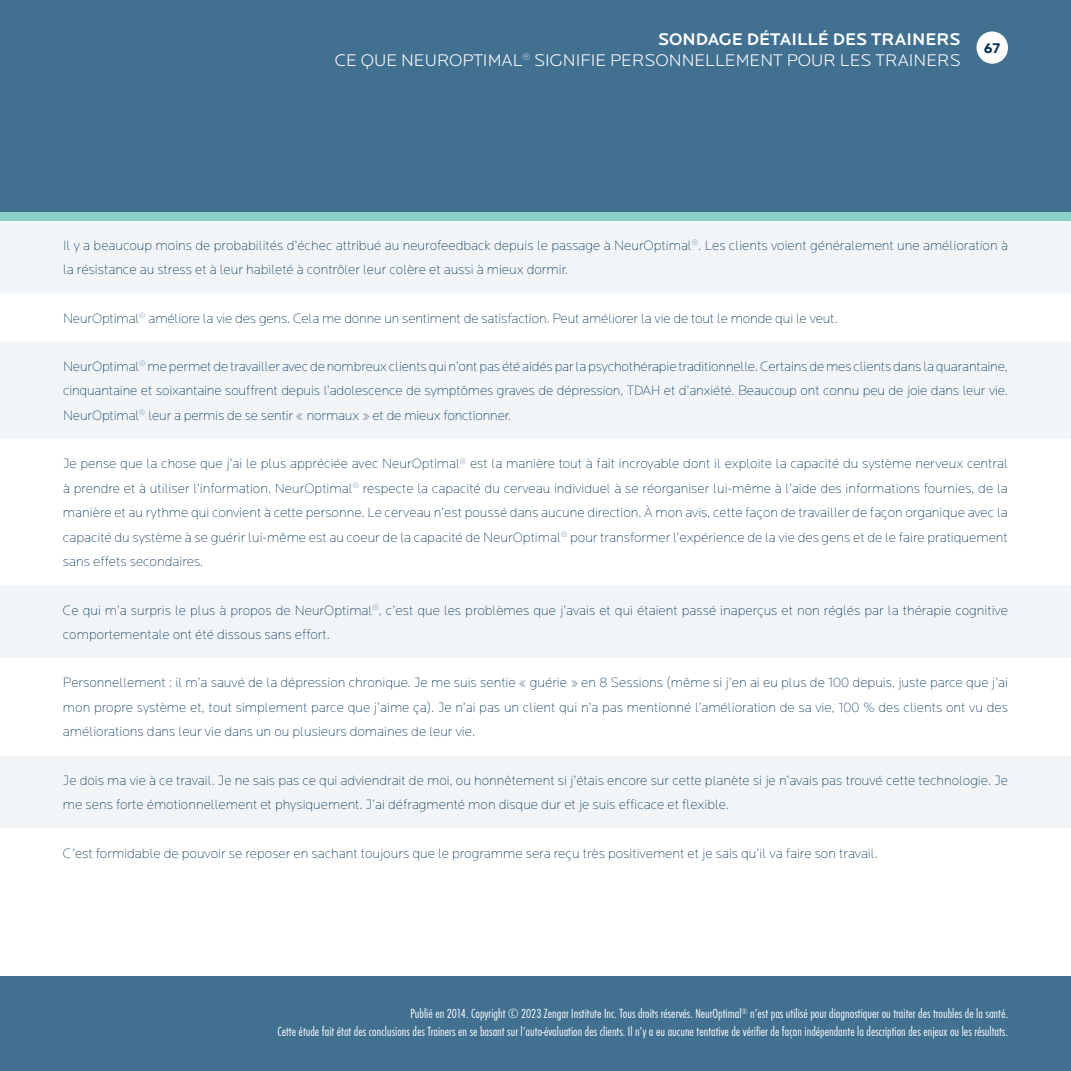
<style>
.page{position:relative;width:1071px;height:1071px;background:#fff}
.page>*{position:absolute;margin:0;border:0;box-sizing:border-box;transform-origin:0 0}
.t1{font:300 17.5px/21px "Locator Display";color:#fff;text-align:right}
.t2{font:700 14.53px "Locator Display";color:#003057}
.t3{font:200 14px/24.5px "Locator";color:#003057}
.t4{font:300 12.25px/17.5px "Futura ND Cn";color:#fff;text-align:right}
.s1{font-weight:500}
</style>
<div class="page">
<div style="left:0;top:0;width:1071px;height:220px;background:#427091"></div>
<div style="left:0;top:220px;width:1071px;height:608px;background:#f2f5f7"></div>
<svg style="left:0;top:293px;width:1071px;height:462px"></svg>
<div style="left:0;top:212px;width:1071px;height:8px;background:#8cd1c8"></div>
<div style="left:0;top:976px;width:1071px;height:95px;background:#427091"></div>
<svg style="left:976px;top:31px;width:32px;height:33px"></svg>
<p class="t1" style="left:335px;top:29px;width:628px"><span class="s1">SONDAGE DÉTAILLÉ DES TRAINERS<br></span>CE QUE NEUROPTIMAL<sup>®</sup> SIGNIFIE PERSONNELLEMENT POUR LES TRAINERS</p>
<p class="t2" style="left:984px;top:40px;width:18px">67</p>
<p class="t3" style="left:63px;top:233px;width:946px">Il y a beaucoup moins de probabilités d’échec attribué au neurofeedback depuis le passage à NeurOptimal<sup>®</sup>. Les clients voient généralement une amélioration à la résistance au stress et à leur habileté à contrôler leur colère et aussi à mieux dormir.</p>
<p class="t3" style="left:63px;top:306px;width:776px">NeurOptimal<sup>®</sup> améliore la vie des gens. Cela me donne un sentiment de satisfaction. Peut améliorer la vie de tout le monde qui le veut.</p>
<p class="t3" style="left:63px;top:354px;width:947px;text-align:justify">NeurOptimal<sup>®</sup> me permet de travailler avec de nombreux clients qui n’ont pas été aidés par la psychothérapie traditionnelle. Certains de mes clients dans la quarantaine, cinquantaine et soixantaine souffrent depuis l’adolescence de symptômes graves de dépression, TDAH et d’anxiété. Beaucoup ont connu peu de joie dans leur vie.<br>NeurOptimal<sup>®</sup> leur a permis de se sentir « normaux » et de mieux fonctionner.</p>
<p class="t3" style="left:63px;top:451px;width:947px;text-align:justify">Je pense que la chose que j’ai le plus appréciée avec NeurOptimal<sup>®</sup> est la manière tout à fait incroyable dont il exploite la capacité du système nerveux central à prendre et à utiliser l’information. NeurOptimal<sup>®</sup> respecte la capacité du cerveau individuel à se réorganiser lui-même à l’aide des informations fournies, de la manière et au rythme qui convient à cette personne. Le cerveau n’est poussé dans aucune direction. À mon avis, cette façon de travailler de façon organique avec la capacité du système à se guérir lui-même est au coeur de la capacité de NeurOptimal<sup>®</sup> pour transformer l’expérience de la vie des gens et de le faire pratiquement sans effets secondaires.</p>
<p class="t3" style="left:63px;top:598px;width:946px">Ce qui m’a surpris le plus à propos de NeurOptimal<sup>®</sup>, c’est que les problèmes que j’avais et qui étaient passé inaperçus et non réglés par la thérapie cognitive comportementale ont été dissous sans effort.</p>
<p class="t3" style="left:63px;top:670px;width:947px;text-align:justify">Personnellement : il m’a sauvé de la dépression chronique. Je me suis sentie « guérie » en 8 Sessions (même si j’en ai eu plus de 100 depuis, juste parce que j’ai mon propre système et, tout simplement parce que j’aime ça). Je n’ai pas un client qui n’a pas mentionné l’amélioration de sa vie, 100 % des clients ont vu des améliorations dans leur vie dans un ou plusieurs domaines de leur vie.</p>
<p class="t3" style="left:63px;top:768px;width:947px">Je dois ma vie à ce travail. Je ne sais pas ce qui adviendrait de moi, ou honnêtement si j’étais encore sur cette planète si je n’avais pas trouvé cette technologie. Je me sens forte émotionnellement et physiquement. J’ai défragmenté mon disque dur et je suis efficace et flexible.</p>
<p class="t3" style="left:63px;top:841px;width:816px">C’est formidable de pouvoir se reposer en sachant toujours que le programme sera reçu très positivement et je sais qu’il va faire son travail.</p>
<p class="t4" style="left:277px;top:1005px;width:732px">Publié en 2014. Copyright © 2023 Zengar Institute Inc. Tous droits réservés. NeurOptimal<sup>®</sup> n’est pas utilisé pour diagnostiquer ou traiter des troubles de la santé.<br>Cette étude fait état des conclusions des Trainers en se basant sur l’auto-évaluation des clients. Il n’y a eu aucune tentative de vérifier de façon indépendante la description des enjeux ou les résultats.</p>
</div>
